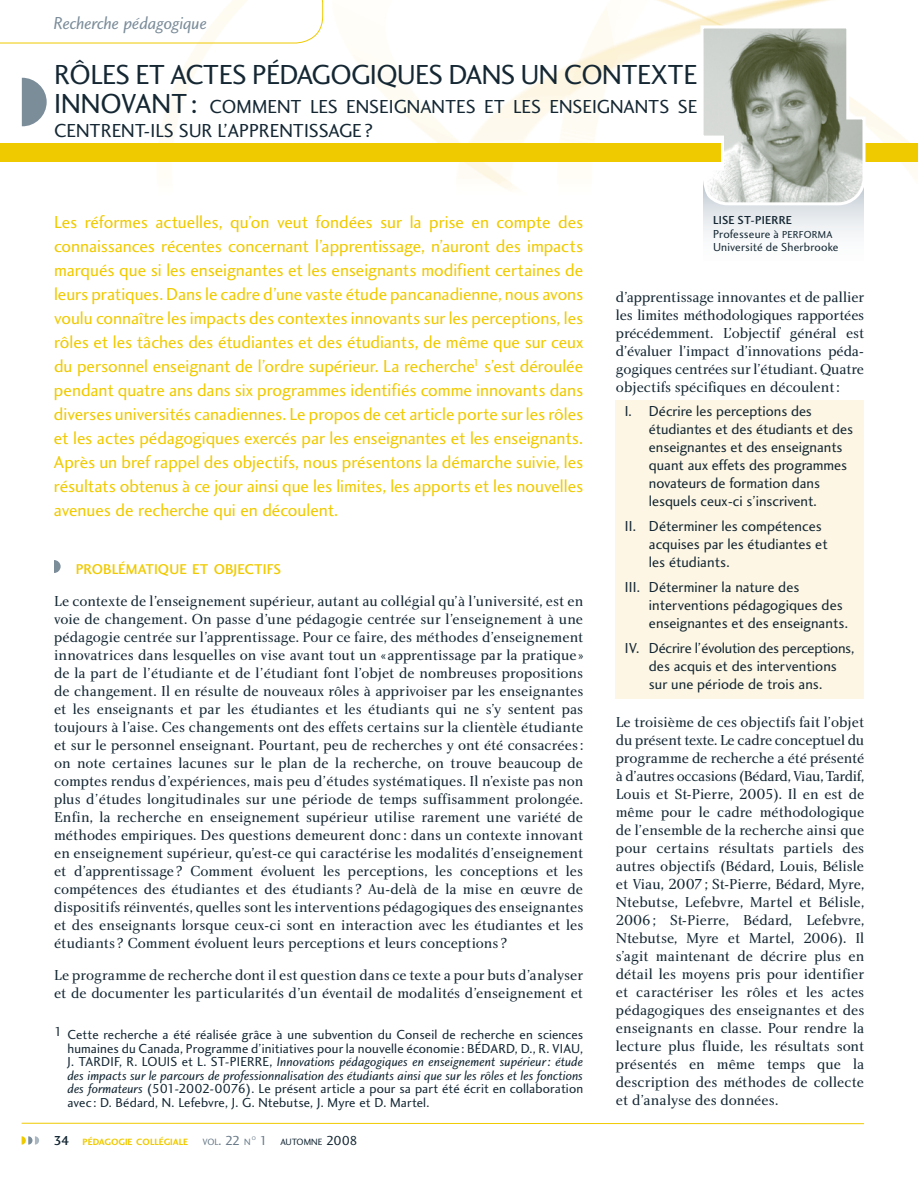
<style>
.page{position:relative;width:918px;height:1188px;background:#fff}
.page>*{position:absolute;margin:0;border:0;box-sizing:border-box;transform-origin:0 0}
.t1{font:28.5px "Charlotte Sans Book Plain";letter-spacing:-.02em;color:#142733}
.t2{font:19.5px/24px "Charlotte Sans Book Plain";color:#142733}
.t3{font:18px/24px "Charlotte Sans Book Plain";color:#f0ca00;text-align:justify}
.t4{font:18px "Charlotte Sans Book Italic Plain";letter-spacing:-.005em;color:#7c8d9a}
.t5{font:15px/18px "Charlotte Book Plain";color:#142733;text-align:justify}
.t6{font:15px/18px "Charlotte Sans Book Plain";color:#142733}
.t7{font:14.7px "Charlotte Sans Medium Plain";color:#f0ca00}
.t8{font:13.5px/13.5px "Charlotte Sans Book Plain";letter-spacing:.01em;color:#142733;text-align:right}
.t9{font:13.5px/13.5px "Charlotte Sans Book Italic Plain";color:#142733}
.t10{font:12px/13.5px "Charlotte Sans Book Plain";letter-spacing:.015em;color:#142733}
.t11{font:12px "Charlotte Sans Medium Plain";letter-spacing:.025em;color:#142733}
.t12{font:9.45px "Charlotte Sans Bold Plain";color:#f0ca00}
.t13{font:9.45px "Charlotte Sans Book Plain";color:#142733}
.t14{font:9.45px "Charlotte Sans Book Plain";color:#687a88}
.t15{font:5.55px "Charlotte Sans Book Plain";color:#687a88}
.s1{font-size:28.5px}
.s2{font-family:"Charlotte Sans Book Plain"}
.s3{font-family:"Charlotte Sans Book Italic Plain"}
.s4{font-family:"Charlotte Sans Medium Plain";font-size:13.5px;color:#142733}
.s5{font-size:13.5px}
.s6{font-size:13.5px;color:#687a88}
.s7{font-size:10.5px}
</style>
<div class="page">
<div style="left:616px;top:400px;width:248px;height:299px;background:#fdf6e4"></div>
<img style="left:0;top:0;width:918px;height:191px">
<svg style="left:22px;top:78px;width:25px;height:49px"></svg>
<hr style="left:22px;top:1123px;width:842px;height:1px;background:#f0ca00">
<svg style="left:22px;top:1136px;width:17px;height:9px"></svg>
<svg style="left:54px;top:560px;width:7px;height:13px"></svg>
<svg style="left:704px;top:207px;width:160px;height:29px"></svg>
<div style="left:0;top:144px;width:918px;height:18px;background:#f0ca00"></div>
<svg style="left:699px;top:24px;width:168px;height:183px"></svg>
<svg style="left:0;top:0;width:323px;height:43px"></svg>
<p class="t4" style="left:53px;top:15px;width:155px">Recherche pédagogique</p>
<h1 class="t1" style="left:54px;top:63px;width:645px">RÔLES ET ACTES PÉDAGOGIQUES DANS UN CONTEXTE</h1>
<h2 class="t2" style="left:54px;top:96px;width:645px"><span class="s1">INNOVANT :</span> COMMENT LES ENSEIGNANTES ET LES ENSEIGNANTS SE<br>CENTRENT-ILS SUR L’APPRENTISSAGE ?</h2>
<p class="t3" style="left:54px;top:212px;width:531px">Les réformes actuelles, qu’on veut fondées sur la prise en compte des connaissances récentes concernant l’apprentissage, n’auront des impacts marqués que si les enseignantes et les enseignants modifient certaines de leurs pratiques. Dans le cadre d’une vaste étude pancanadienne, nous avons voulu connaître les impacts des contextes innovants sur les perceptions, les rôles et les tâches des étudiantes et des étudiants, de même que sur ceux du personnel enseignant de l’ordre supérieur. La recherche<sup>1</sup> s’est déroulée pendant quatre ans dans six programmes identifiés comme innovants dans diverses universités canadiennes. Le propos de cet article porte sur les rôles et les actes pédagogiques exercés par les enseignantes et les enseignants.<br>Après un bref rappel des objectifs, nous présentons la démarche suivie, les résultats obtenus à ce jour ainsi que les limites, les apports et les nouvelles avenues de recherche qui en découlent.</p>
<p class="t7" style="left:76px;top:563px;width:207px">PROBLÉMATIQUE ET OBJECTIFS</p>
<p class="t5" style="left:54px;top:593px;width:531px">Le contexte de l’enseignement supérieur, autant au collégial qu’à l’université, est en voie de changement. On passe d’une pédagogie centrée sur l’enseignement à une pédagogie centrée sur l’apprentissage. Pour ce faire, des méthodes d’enseignement innovatrices dans lesquelles on vise avant tout un « apprentissage par la pratique » de la part de l’étudiante et de l’étudiant font l’objet de nombreuses propositions de changement. Il en résulte de nouveaux rôles à apprivoiser par les enseignantes et les enseignants et par les étudiantes et les étudiants qui ne s’y sentent pas toujours à l’aise. Ces changements ont des effets certains sur la clientèle étudiante et sur le personnel enseignant. Pourtant, peu de recherches y ont été consacrées : on note certaines lacunes sur le plan de la recherche, on trouve beaucoup de comptes rendus d’expériences, mais peu d’études systématiques. Il n’existe pas non plus d’études longitudinales sur une période de temps suffisamment prolongée.<br>Enfin, la recherche en enseignement supérieur utilise rarement une variété de méthodes empiriques. Des questions demeurent donc : dans un contexte innovant en enseignement supérieur, qu’est-ce qui caractérise les modalités d’enseignement et d’apprentissage ? Comment évoluent les perceptions, les conceptions et les compétences des étudiantes et des étudiants ? Au-delà de la mise en œuvre de dispositifs réinventés, quelles sont les interventions pédagogiques des enseignantes et des enseignants lorsque ceux-ci sont en interaction avec les étudiantes et les étudiants ? Comment évoluent leurs perceptions et leurs conceptions ?</p>
<p class="t5" style="left:54px;top:967px;width:531px">Le programme de recherche dont il est question dans ce texte a pour buts d’analyser et de documenter les particularités d’un éventail de modalités d’enseignement et</p>
<p class="t8" style="left:54px;top:1029px;width:531px">1 Cette recherche a été réalisée grâce à une subvention du Conseil de recherche en sciences humaines du Canada, Programme d’initiatives pour la nouvelle économie : BÉDARD, D., R. VIAU,</p>
<p class="t9" style="left:68px;top:1056px;width:517px"><span class="s2">J. TARDIF, R. LOUIS et L. ST-PIERRE,</span> Innovations pédagogiques en enseignement supérieur : étude des impacts sur le parcours de professionnalisation des étudiants ainsi que sur les rôles et les fonctions</p>
<p class="t8" style="left:68px;top:1083px;width:517px;text-align:left"><span class="s3">des formateurs</span> (501-2002-0076). Le présent article a pour sa part été écrit en collaboration avec : D. Bédard, N. Lefebvre, J. G. Ntebutse, J. Myre et D. Martel.</p>
<p class="t12" style="left:54px;top:1138px;width:136px"><span class="s4">34</span> PÉDAGOGIE COLLÉGIALE</p>
<p class="t14" style="left:202px;top:1138px;width:50px">VOL<span class="s5">. 22</span> N</p>
<p class="t15" style="left:252px;top:1136px;width:6px">O</p>
<p class="t13" style="left:260px;top:1138px;width:99px"><span class="s6">1</span> AUTOMNE <span class="s5">2008</span></p>
<p class="t11" style="left:713px;top:215px;width:80px">LISE ST-PIERRE</p>
<p class="t10" style="left:713px;top:228px;width:127px">Professeure à <span class="s7">PERFORMA<br></span>Université de Sherbrooke</p>
<p class="t5" style="left:616px;top:289px;width:250px">d’apprentissage innovantes et de pallier les limites méthodologiques rapportées précédemment. L’objectif général est d’évaluer l’impact d’innovations péda&shy;gogiques centrées sur l’étudiant. Quatre objectifs spécifiques en découlent :</p>
<p class="t6" style="left:649px;top:404px;width:206px;text-indent:-24px">I. Décrire les perceptions des étudiantes et des étudiants et des enseignantes et des enseignants quant aux effets des programmes novateurs de formation dans lesquels ceux-ci s’inscrivent.</p>
<p class="t6" style="left:649px;top:519px;width:180px;text-indent:-24px">II. Déterminer les compétences acquises par les étudiantes et les étudiants.</p>
<p class="t6" style="left:649px;top:579px;width:201px;text-indent:-24px">III. Déterminer la nature des interventions pédagogiques des enseignantes et des enseignants.</p>
<p class="t6" style="left:625px;top:640px;width:231px;text-align:center">IV. Décrire l’évolution des perceptions, des acquis et des interventions<br>sur une période de trois ans.</p>
<p class="t5" style="left:616px;top:714px;width:250px">Le troisième de ces objectifs fait l’objet du présent texte. Le cadre conceptuel du programme de recherche a été présenté à d’autres occasions (Bédard, Viau, Tardif, Louis et St-Pierre, 2005). Il en est de même pour le cadre méthodologique de l’ensemble de la recherche ainsi que pour certains résultats partiels des autres objectifs (Bédard, Louis, Bélisle et Viau, 2007 ; St-Pierre, Bédard, Myre, Ntebutse, Lefebvre, Martel et Bélisle, 2006 ; St-Pierre, Bédard, Lefebvre, Ntebutse, Myre et Martel, 2006). Il s’agit maintenant de décrire plus en détail les moyens pris pour identifier et caractériser les rôles et les actes pédagogiques des enseignantes et des enseignants en classe. Pour rendre la lecture plus fluide, les résultats sont présentés en même temps que la description des méthodes de collecte et d’analyse des données.</p>
</div>
